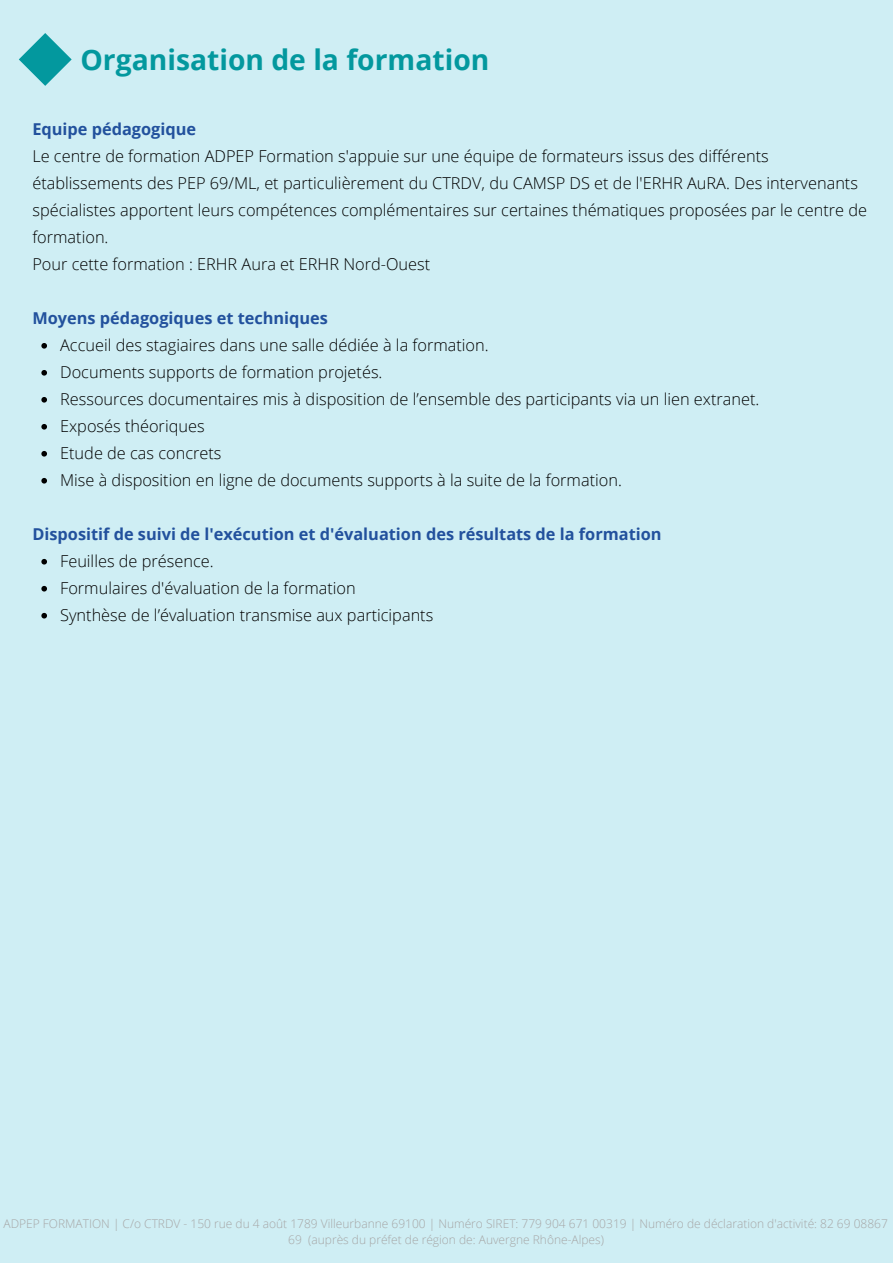
<style>
.page{position:relative;width:893px;height:1264px;background:#fff}
.page>*{position:absolute;margin:0;border:0;box-sizing:border-box;transform-origin:0 0}
.t1{font:700 28.2px "Open Sans";color:#03989e}
.t2{font:300 16.35px/27px "Open Sans";color:#000}
.t3{font:700 16.35px "Open Sans";color:#22519d}
.t4{font:300 12px/16px "Open Sans";color:#a6a6a6;text-align:center}
</style>
<div class="page">
<div style="left:0;top:0;width:892px;height:1262px;background:#cfeef4"></div>
<svg style="left:19px;top:33px;width:53px;height:53px"></svg>
<svg style="left:41px;top:343px;width:6px;height:5px"></svg>
<svg style="left:41px;top:370px;width:6px;height:5px"></svg>
<svg style="left:41px;top:397px;width:6px;height:5px"></svg>
<svg style="left:41px;top:424px;width:6px;height:5px"></svg>
<svg style="left:41px;top:451px;width:6px;height:5px"></svg>
<svg style="left:41px;top:478px;width:6px;height:5px"></svg>
<svg style="left:41px;top:559px;width:6px;height:5px"></svg>
<svg style="left:41px;top:586px;width:6px;height:5px"></svg>
<svg style="left:41px;top:613px;width:6px;height:5px"></svg>
<h1 class="t1" style="left:80px;top:40px;width:410px">Organisation de la formation</h1>
<p class="t3" style="left:32px;top:117px;width:165px">Equipe pédagogique</p>
<p class="t2" style="left:32px;top:142px;width:836px">Le centre de formation ADPEP Formation s'appuie sur une équipe de formateurs issus des différents établissements des PEP 69/ML, et particulièrement du CTRDV, du CAMSP DS et de l'ERHR AuRA. Des intervenants spécialistes apportent leurs compétences complémentaires sur certaines thématiques proposées par le centre de formation.<br>Pour cette formation : ERHR Aura et ERHR Nord-Ouest</p>
<p class="t3" style="left:32px;top:306px;width:297px">Moyens pédagogiques et techniques</p>
<p class="t2" style="left:60px;top:331px;width:700px">Accueil des stagiaires dans une salle dédiée à la formation.<br>Documents supports de formation projetés.<br>Ressources documentaires mis à disposition de l’ensemble des participants via un lien extranet.<br>Exposés théoriques<br>Etude de cas concrets<br>Mise à disposition en ligne de documents supports à la suite de la formation.</p>
<p class="t3" style="left:32px;top:522px;width:630px">Dispositif de suivi de l'exécution et d'évaluation des résultats de la formation</p>
<p class="t2" style="left:60px;top:547px;width:374px">Feuilles de présence.<br>Formulaires d'évaluation de la formation<br>Synthèse de l’évaluation transmise aux participants</p>
<p class="t4" style="left:4px;top:1214px;width:885px">ADPEP FORMATION | C/o CTRDV - 150 rue du 4 août 1789 Villeurbanne 69100 | Numéro SIRET: 779 904 671 00319 | Numéro de déclaration d'activité: 82 69 08867<br>69 (auprès du préfet de région de: Auvergne Rhône-Alpes)</p>
</div>
